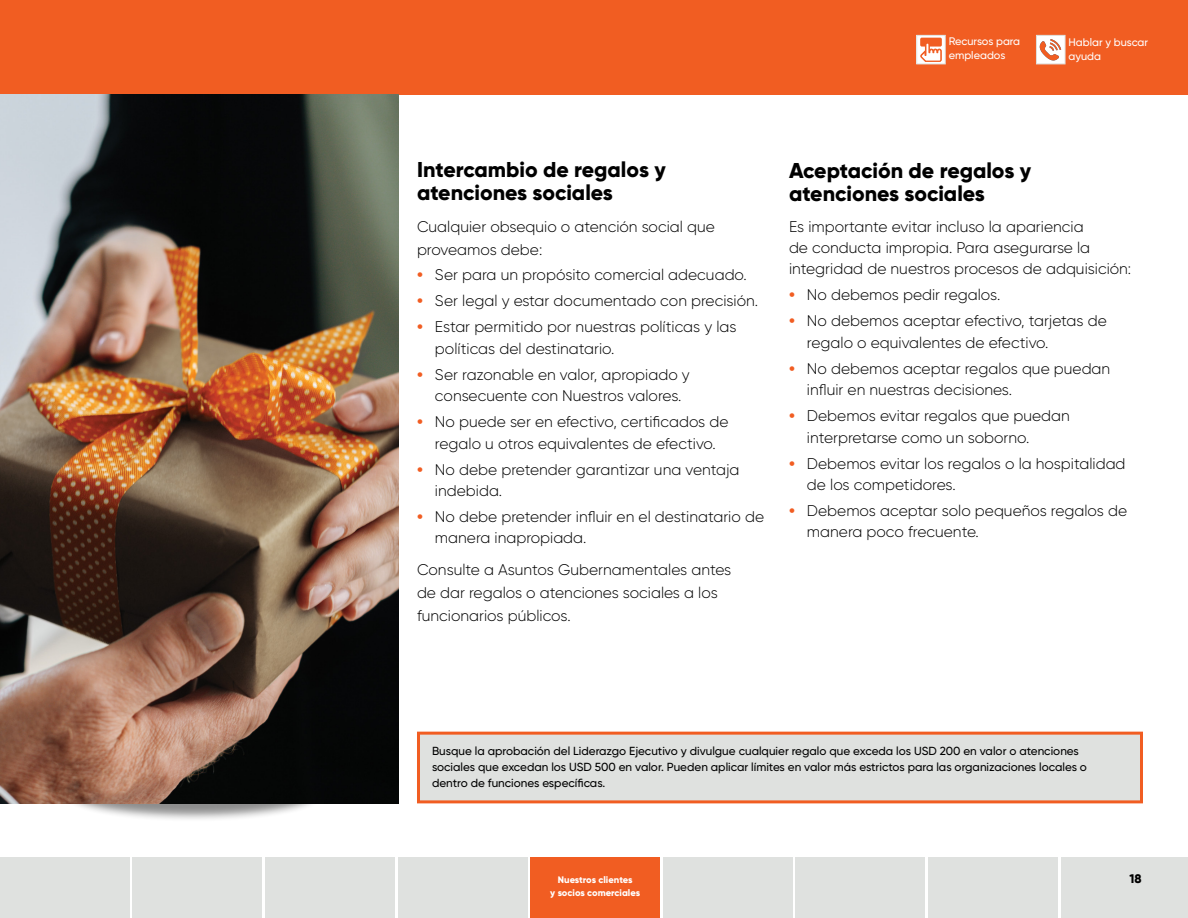
<style>
.page{position:relative;width:1188px;height:918px;background:#fff}
.page>*{position:absolute;margin:0;border:0;box-sizing:border-box;transform-origin:0 0}
.t1{font:800 21.45px/23px "Gilroy";color:#000}
.t2{font:300 15.45px/21.5px "Gilroy";color:#000}
.t3{font:800 12.45px "Gilroy";color:#000}
.t4{font:500 11.7px/16.2px "Gilroy";color:#000}
.t5{font:500 10.95px/14px "Gilroy";color:#fff}
.t6{font:800 9.45px/12.5px "Gilroy";color:#fff;text-align:center}
.s1{font-weight:800;color:#f15d22}
</style>
<div class="page">
<div style="left:0;top:857px;width:130px;height:61px;background:#dfe1df"></div>
<div style="left:265px;top:857px;width:130px;height:61px;background:#dfe1df"></div>
<div style="left:398px;top:857px;width:129px;height:61px;background:#dfe1df"></div>
<div style="left:663px;top:857px;width:130px;height:61px;background:#dfe1df"></div>
<div style="left:796px;top:857px;width:129px;height:61px;background:#dfe1df"></div>
<div style="left:133px;top:857px;width:129px;height:61px;background:#dfe1df"></div>
<div style="left:928px;top:857px;width:130px;height:61px;background:#dfe1df"></div>
<div style="left:1061px;top:857px;width:127px;height:61px;background:#dfe1df"></div>
<div style="left:0;top:0;width:1188px;height:94px;background:#f15d22"></div>
<div style="left:63px;top:764px;width:261px;height:58px;background:#000;opacity:.45"></div>
<img style="left:0;top:94px;width:399px;height:709px">
<div style="left:417px;top:732px;width:726px;height:71px;background:#dfe1df;border:3px solid #f15d22"></div>
<div style="left:530px;top:857px;width:130px;height:61px;background:#f15d22"></div>
<svg style="left:918px;top:37px;width:26px;height:25px"></svg>
<div style="left:920px;top:38px;width:22px;height:9px;background:#f15d22;border-radius:2px"></div>
<svg style="left:920px;top:42px;width:22px;height:20px"></svg>
<div style="left:916px;top:35px;width:30px;height:29px;border:1px solid #dfe1df"></div>
<div style="left:1036px;top:35px;width:29px;height:29px;background:#fff;border:1px solid #dfe1df"></div>
<svg style="left:1040px;top:39px;width:21px;height:21px"></svg>
<p class="t5" style="left:949px;top:35px;width:73px">Recursos para empleados</p>
<p class="t5" style="left:1068px;top:35px;width:81px">Hablar y buscar ayuda</p>
<h1 class="t1" style="left:417px;top:158px;width:250px">Intercambio de regalos y atenciones sociales</h1>
<p class="t2" style="left:417px;top:215px;width:299px;line-height:23px">Cualquier obsequio o atención social que proveamos debe:</p>
<p class="t2" style="left:417px;top:264px;width:331px"><span class="s1">•</span> Ser para un propósito comercial adecuado.</p>
<p class="t2" style="left:417px;top:290px;width:343px"><span class="s1">•</span> Ser legal y estar documentado con precisión.</p>
<p class="t2" style="left:435px;top:316px;width:303px;text-indent:-18px"><span class="s1">•</span> Estar permitido por nuestras políticas y las políticas del destinatario.</p>
<p class="t2" style="left:435px;top:363px;width:256px;text-indent:-18px"><span class="s1">•</span> Ser razonable en valor, apropiado y consecuente con Nuestros valores.</p>
<p class="t2" style="left:417px;top:411px;width:313px;text-align:center"><span class="s1">•</span> No puede ser en efectivo, certificados de regalo u otros equivalentes de efectivo.</p>
<p class="t2" style="left:435px;top:458px;width:306px;text-indent:-18px"><span class="s1">•</span> No debe pretender garantizar una ventaja indebida.</p>
<p class="t2" style="left:435px;top:506px;width:331px;text-indent:-18px"><span class="s1">•</span> No debe pretender influir en el destinatario de manera inapropiada.</p>
<p class="t2" style="left:417px;top:558px;width:316px;line-height:23px">Consulte a Asuntos Gubernamentales antes de dar regalos o atenciones sociales a los funcionarios públicos.</p>
<h1 class="t1" style="left:789px;top:159px;width:244px">Aceptación de regalos y atenciones sociales</h1>
<p class="t2" style="left:789px;top:215px;width:344px">Es importante evitar incluso la apariencia<br>de conducta impropia. Para asegurarse la integridad de nuestros procesos de adquisición:</p>
<p class="t2" style="left:789px;top:284px;width:213px"><span class="s1">•</span> No debemos pedir regalos.</p>
<p class="t2" style="left:807px;top:310px;width:301px;text-indent:-18px"><span class="s1">•</span> No debemos aceptar efectivo, tarjetas de regalo o equivalentes de efectivo.</p>
<p class="t2" style="left:807px;top:357px;width:305px;text-indent:-18px"><span class="s1">•</span> No debemos aceptar regalos que puedan influir en nuestras decisiones.</p>
<p class="t2" style="left:807px;top:405px;width:264px;text-indent:-18px"><span class="s1">•</span> Debemos evitar regalos que puedan interpretarse como un soborno.</p>
<p class="t2" style="left:807px;top:452px;width:320px;text-indent:-18px"><span class="s1">•</span> Debemos evitar los regalos o la hospitalidad de los competidores.</p>
<p class="t2" style="left:807px;top:500px;width:322px;text-indent:-18px"><span class="s1">•</span> Debemos aceptar solo pequeños regalos de manera poco frecuente.</p>
<p class="t4" style="left:432px;top:742px;width:657px">Busque la aprobación del Liderazgo Ejecutivo y divulgue cualquier regalo que exceda los USD 200 en valor o atenciones sociales que excedan los USD 500 en valor. Pueden aplicar límites en valor más estrictos para las organizaciones locales o dentro de funciones específicas.</p>
<p class="t6" style="left:550px;top:874px;width:91px">Nuestros clientes<br>y socios comerciales</p>
<p class="t3" style="left:1130px;top:871px;width:14px">18</p>
</div>
